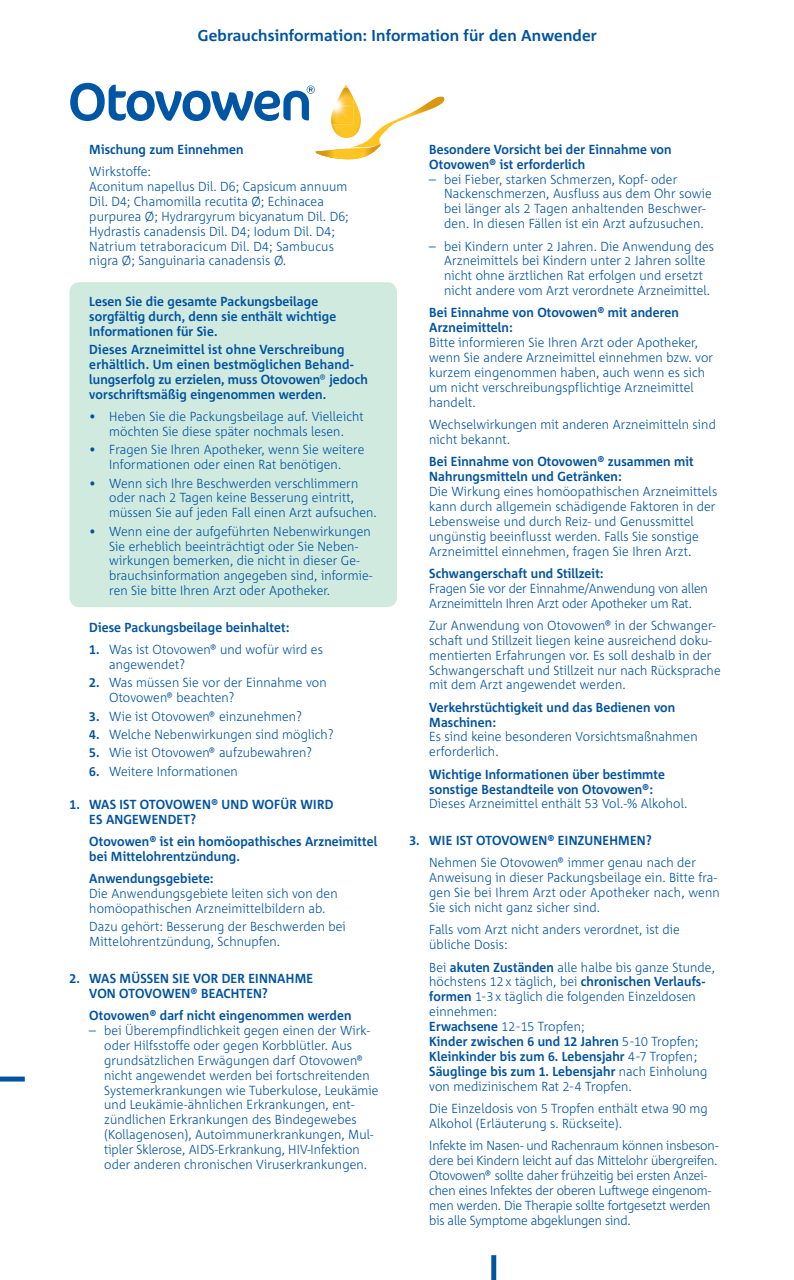
<style>
.page{position:relative;width:794px;height:1280px;background:#fff}
.page>*{position:absolute;margin:0;border:0;box-sizing:border-box;transform-origin:0 0}
.AvantGarde{font:700 15.75px "Corpid";color:#0153a0}
.AvantGarde-2{font:300 13.12px/14.9px "Corpid";color:#0153a0;scale:.95 1}
.AvantDemi{font:700 13.12px/14.9px "Corpid";letter-spacing:-.01em;color:#0153a0;scale:.95 1}
.AvantDemi-2{font:300 13.12px/14.9px "Corpid";color:#0153a0;scale:.95 1}
.AvantGarde-3{font:300 13.12px/14.9px "Corpid";letter-spacing:-.02em;color:#0153a0;scale:.95 1}
.AvantGarde-4{font:700 13.12px/14.9px "Corpid";color:#0153a0;scale:.95 1}
.AvantGarde-5{font:300 13.12px/14.9px "Corpid";letter-spacing:-.045em;color:#0153a0;scale:.95 1}
.s1{font-family:"Corpid Caps"}
.s2{font-weight:300}
.s3{font-family:"Corpid Caps";font-weight:700}
.s4{font-weight:700}
.s5{font-family:"Corpid Caps";font-weight:300}
</style>
<div class="page">
<div style="left:69px;top:282px;width:328px;height:325px;background:#d1eae0;border-radius:10px"></div>
<div style="left:0;top:1076px;width:25px;height:5px;background:#0153a0"></div>
<svg style="left:70px;top:83px;width:374px;height:77px"></svg>
<img style="left:318px;top:88px;width:13px;height:36px">
<img style="left:331px;top:88px;width:22px;height:36px">
<div style="left:491px;top:1255px;width:5px;height:25px;background:#0153a0"></div>
<p class="AvantGarde" style="left:198px;top:27px;width:401px">Gebrauchsinformation: Information für den Anwender</p>
<p class="AvantGarde-4" style="left:89px;top:142px;width:164px">Mischung zum Einnehmen</p>
<p class="AvantGarde-2" style="left:89px;top:164px;width:275px">Wirkstoffe:<br>Aconitum napellus Dil. D6; Capsicum annuum Dil. D<span class="s1">4</span>; Chamomilla recutita Ø; Echinacea purpurea Ø; Hydrargyrum bicyanatum Dil. D6; Hydrastis canadensis Dil. D<span class="s1">4</span>; Iodum Dil. D<span class="s1">4</span>; Natrium tetraboracicum Dil. D<span class="s1">4</span>; Sambucus nigra Ø; Sanguinaria canadensis Ø.</p>
<p class="AvantDemi" style="left:89px;top:294px;width:262px">Lesen Sie die gesamte Packungsbeilage sorgfältig durch, denn sie enthält wichtige<br>Informationen für Sie.</p>
<p class="AvantDemi" style="left:89px;top:342px;width:295px">Dieses Arzneimittel ist ohne Verschreibung erhältlich. Um einen bestmöglichen Behand&shy;lungserfolg zu erzielen, muss Otovowen<span class="s2">®</span> jedoch vorschriftsmäßig eingenommen werden.</p>
<p class="AvantGarde-2" style="left:89px;top:409px;width:291px;text-align:center">• Heben Sie die Packungsbeilage auf. Vielleicht möchten Sie diese später nochmals lesen.</p>
<p class="AvantGarde-2" style="left:89px;top:442px;width:291px;text-align:center">• Fragen Sie Ihren Apotheker, wenn Sie weitere<br>Informationen oder einen Rat benötigen.</p>
<p class="AvantGarde-2" style="left:109px;top:476px;width:284px;text-indent:-20px">• Wenn sich Ihre Beschwerden verschlimmern oder nach <span class="s1">2</span> Tagen keine Besserung eintritt, müssen Sie auf jeden Fall einen Arzt aufsuchen.</p>
<p class="AvantGarde-2" style="left:109px;top:524px;width:279px;text-indent:-20px">• Wenn eine der aufgeführten Nebenwirkungen Sie erheblich beeinträchtigt oder Sie Neben&shy;wirkungen bemerken, die nicht in dieser Ge&shy;brauchsinformation angegeben sind, informie&shy;ren Sie bitte Ihren Arzt oder Apotheker.</p>
<p class="AvantDemi" style="left:89px;top:620px;width:212px">Diese Packungsbeilage beinhaltet:</p>
<p class="AvantGarde-2" style="left:109px;top:642px;width:227px;text-indent:-20px"><span class="s3">1.</span> Was ist Otovowen® und wofür wird es angewendet?</p>
<p class="AvantGarde-2" style="left:109px;top:675px;width:231px;text-indent:-20px"><span class="s3">2.</span> Was müssen Sie vor der Einnahme von<br>Otovowen® beachten?</p>
<p class="AvantGarde-2" style="left:89px;top:709px;width:226px"><span class="s3">3.</span> Wie ist Otovowen® einzunehmen?</p>
<p class="AvantGarde-2" style="left:89px;top:727px;width:259px"><span class="s3">4.</span> Welche Nebenwirkungen sind möglich?</p>
<p class="AvantGarde-2" style="left:89px;top:745px;width:236px"><span class="s3">5.</span> Wie ist Otovowen® aufzubewahren?</p>
<p class="AvantGarde-2" style="left:89px;top:764px;width:158px"><span class="s3">6.</span> Weitere Informationen</p>
<p class="AvantDemi" style="left:89px;top:797px;width:259px;text-indent:-20px"><span class="s1">1</span>. WAS IST OTOVOWEN® UND WOFÜR WIRD<br>ES ANGEWENDET?</p>
<p class="AvantGarde-4" style="left:89px;top:834px;width:305px">Otovowen® ist ein homöopathisches Arzneimittel bei Mittelohrentzündung.</p>
<p class="AvantDemi" style="left:89px;top:871px;width:133px">Anwendungsgebiete:</p>
<p class="AvantGarde-2" style="left:89px;top:886px;width:263px">Die Anwendungsgebiete leiten sich von den homöopathischen Arzneimittelbildern ab.</p>
<p class="AvantGarde-2" style="left:89px;top:919px;width:272px">Dazu gehört: Besserung der Beschwerden bei<br>Mittelohrentzündung, Schnupfen.</p>
<p class="AvantDemi" style="left:89px;top:971px;width:238px;text-indent:-20px"><span class="s1">2</span>. WAS MÜSSEN SIE VOR DER EINNAHME<br>VON OTOVOWEN® BEACHTEN?</p>
<p class="AvantDemi" style="left:89px;top:1008px;width:278px">Otovowen® darf nicht eingenommen werden</p>
<p class="AvantGarde-3" style="left:104px;top:1023px;width:291px;text-indent:-15px">– bei Überempfindlichkeit gegen einen der Wirk&shy;oder Hilfsstoffe oder gegen Korbblütler. Aus grundsätzlichen Erwägungen darf Otovowen® nicht angewendet werden bei fortschreitenden Systemerkrankungen wie Tuberkulose, Leukämie und Leukämie-ähnlichen Erkrankungen, ent&shy;zündlichen Erkrankungen des Bindegewebes (Kollagenosen), Autoimmunerkrankungen, Mul&shy;tipler Sklerose, AIDS-Erkrankung, HIV-Infektion oder anderen chronischen Viruserkrankungen.</p>
<p class="AvantGarde-4" style="left:429px;top:142px;width:257px">Besondere Vorsicht bei der Einnahme von<br>Otovowen® ist erforderlich</p>
<p class="AvantGarde-2" style="left:444px;top:172px;width:283px;text-indent:-15px">– bei Fieber, starken Schmerzen, Kopf- oder Nackenschmerzen, Ausfluss aus dem Ohr sowie bei länger als <span class="s1">2</span> Tagen anhaltenden Beschwer&shy;den. In diesen Fällen ist ein Arzt aufzusuchen.</p>
<p class="AvantGarde-2" style="left:444px;top:239px;width:286px;text-indent:-15px">– bei Kindern unter 2 Jahren. Die Anwendung des Arzneimittels bei Kindern unter 2 Jahren sollte nicht ohne ärztlichen Rat erfolgen und ersetzt nicht andere vom Arzt verordnete Arzneimittel.</p>
<p class="AvantGarde-2" style="left:429px;top:306px;width:301px"><span class="s4">Bei Einnahme von Otovowen® mit anderen Arzneimitteln:<br></span>Bitte informieren Sie Ihren Arzt oder Apotheker, wenn Sie andere Arzneimittel einnehmen bzw. vor kurzem eingenommen haben, auch wenn es sich um nicht verschreibungspflichtige Arzneimittel handelt.</p>
<p class="AvantGarde-2" style="left:429px;top:417px;width:304px">Wechselwirkungen mit anderen Arzneimitteln sind nicht bekannt.</p>
<p class="AvantDemi-2" style="left:429px;top:454px;width:305px"><span class="s4">Bei Einnahme von Otovowen® zusammen mit Nahrungsmitteln und Getränken:<br></span>Die Wirkung eines homöopathischen Arzneimittels kann durch allgemein schädigende Faktoren in der Lebensweise und durch Reiz- und Genussmittel ungünstig beeinflusst werden. Falls Sie sonstige Arzneimittel einnehmen, fragen Sie Ihren Arzt.</p>
<p class="AvantDemi-2" style="left:429px;top:566px;width:295px"><span class="s4">Schwangerschaft und Stillzeit:<br></span>Fragen Sie vor der Einnahme/Anwendung von allen<br>Arzneimitteln Ihren Arzt oder Apotheker um Rat.</p>
<p class="AvantGarde-2" style="left:429px;top:618px;width:309px">Zur Anwendung von Otovowen® in der Schwanger&shy;schaft und Stillzeit liegen keine ausreichend doku&shy;mentierten Erfahrungen vor. Es soll deshalb in der Schwangerschaft und Stillzeit nur nach Rücksprache mit dem Arzt angewendet werden.</p>
<p class="AvantDemi-2" style="left:429px;top:700px;width:284px"><span class="s4">Verkehrstüchtigkeit und das Bedienen von<br>Maschinen:<br></span>Es sind keine besonderen Vorsichtsmaßnahmen erforderlich.</p>
<p class="AvantDemi" style="left:429px;top:767px;width:273px">Wichtige Informationen über bestimmte sonstige Bestandteile von Otovowen®:<br><span class="s2">Dieses Arzneimittel enthält</span> <span class="s5">53</span> <span class="s2">Vol.-% Alkohol.</span></p>
<p class="AvantGarde-4" style="left:409px;top:833px;width:257px"><span class="s1">3</span>. WIE IST OTOVOWEN® EINZUNEHMEN?</p>
<p class="AvantGarde-2" style="left:429px;top:855px;width:308px">Nehmen Sie Otovowen® immer genau nach der Anweisung in dieser Packungsbeilage ein. Bitte fra&shy;gen Sie bei Ihrem Arzt oder Apotheker nach, wenn Sie sich nicht ganz sicher sind.</p>
<p class="AvantGarde-2" style="left:429px;top:922px;width:266px">Falls vom Arzt nicht anders verordnet, ist die übliche Dosis:</p>
<p class="AvantGarde-2" style="left:429px;top:960px;width:302px">Bei <span class="s4">akuten Zuständen</span> alle halbe bis ganze Stunde, höchstens <span class="s1">12</span> x täglich, bei <span class="s4">chronischen Verlaufs&shy;formen</span> <span class="s1">1-3</span> x täglich die folgenden Einzeldosen einnehmen:</p>
<p class="AvantGarde-4" style="left:429px;top:1019px;width:165px">Erwachsene <span class="s5">12-15</span> <span class="s2">Tropfen;</span></p>
<p class="AvantGarde-4" style="left:429px;top:1034px;width:285px">Kinder zwischen <span class="s1">6</span> und <span class="s1">12</span> Jahren <span class="s5">5-10</span> <span class="s2">Tropfen;</span></p>
<p class="AvantGarde-4" style="left:429px;top:1049px;width:284px">Kleinkinder bis zum <span class="s1">6.</span> Lebensjahr <span class="s5">4-7</span> <span class="s2">Tropfen;</span></p>
<p class="AvantGarde-2" style="left:429px;top:1064px;width:294px"><span class="s4">Säuglinge bis zum</span> <span class="s3">1.</span> <span class="s4">Lebensjahr</span> nach Einholung von medizinischem Rat <span class="s1">2-4</span> Tropfen.</p>
<p class="AvantGarde-2" style="left:429px;top:1101px;width:295px">Die Einzeldosis von <span class="s1">5</span> Tropfen enthält etwa <span class="s1">90</span> mg<br>Alkohol (Erläuterung s. Rückseite).</p>
<p class="AvantGarde-5" style="left:429px;top:1138px;width:306px">Infekte im Nasen- und Rachenraum können insbeson&shy;dere bei Kindern leicht auf das Mittelohr übergreifen.<br>Otovowen® sollte daher frühzeitig bei ersten Anzei&shy;chen eines Infektes der oberen Luftwege eingenom&shy;men werden. Die Therapie sollte fortgesetzt werden bis alle Symptome abgeklungen sind.</p>
</div>
